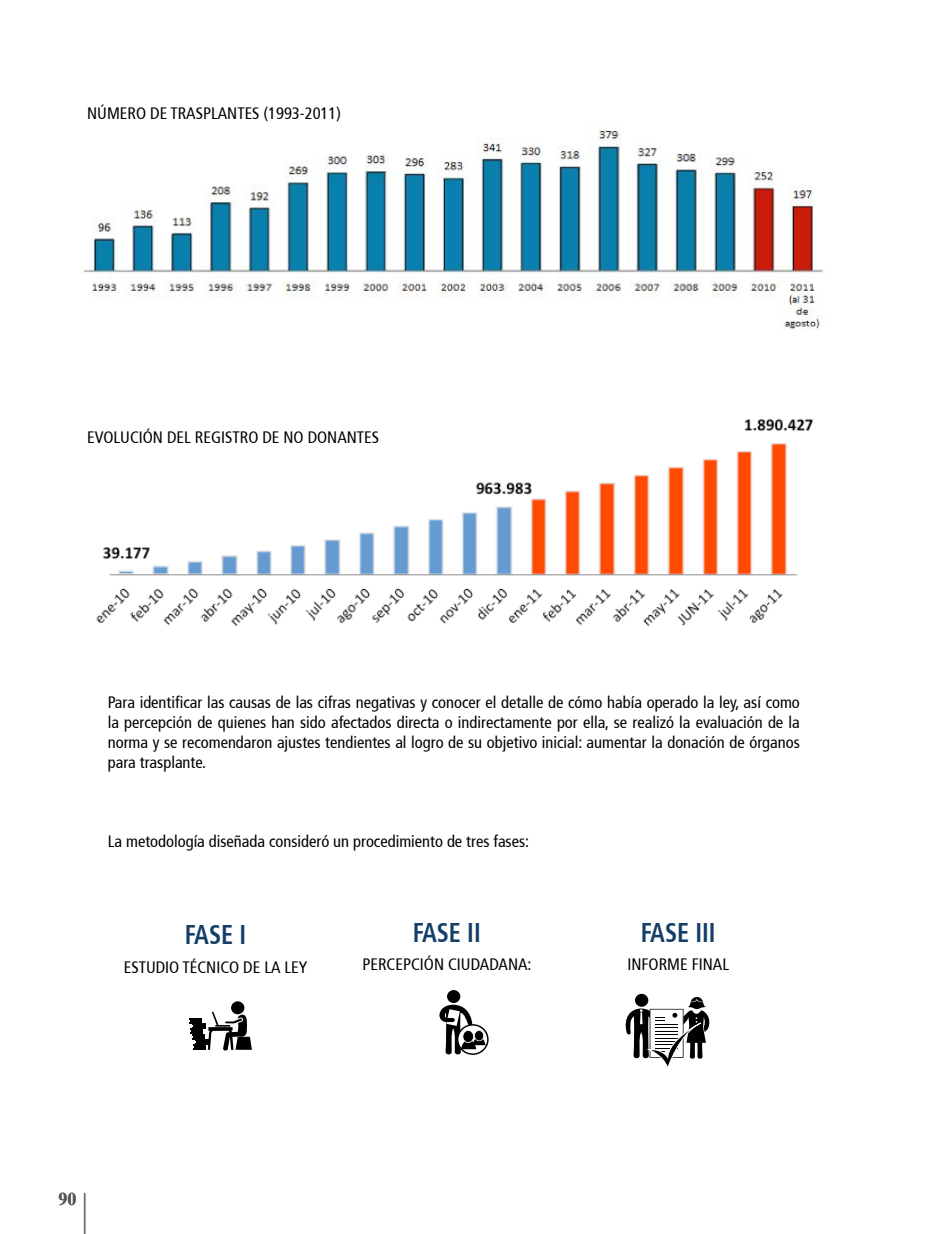
<style>
.page{position:relative;width:936px;height:1234px;background:#fff}
.page>*{position:absolute;margin:0;border:0;box-sizing:border-box;transform-origin:0 0}
.t1{font:700 condensed 27px "Frutiger 67";color:#123e68;scale:.9 1}
.t2{font:700 18px "Times New Roman";color:#575756}
.t3{font:condensed 16.5px/19.8px "Frutiger 57";color:#000;text-align:justify}
</style>
<div class="page">
<hr style="left:84px;top:1192px;width:1px;height:41px;background:#736f6f">
<img style="left:96px;top:419px;width:718px;height:208px">
<img style="left:84px;top:129px;width:739px;height:201px">
<div style="left:231px;top:1001px;width:13px;height:13px;background:#000;border-radius:50%"></div>
<svg style="left:189px;top:1011px;width:63px;height:39px"></svg>
<div style="left:447px;top:989px;width:13px;height:13px;background:#000;border-radius:50%"></div>
<div style="left:457px;top:1023px;width:31px;height:31px;border:1px solid #000;border-radius:50%"></div>
<svg style="left:439px;top:1004px;width:46px;height:51px"></svg>
<svg style="left:635px;top:993px;width:13px;height:13px"></svg>
<svg style="left:625px;top:996px;width:85px;height:71px"></svg>
<p class="t3" style="left:87px;top:103px;width:255px">NÚMERO DE TRASPLANTES (1993-2011)</p>
<p class="t3" style="left:87px;top:427px;width:293px">EVOLUCIÓN DEL REGISTRO DE NO DONANTES</p>
<p class="t3" style="left:108px;top:692px;width:693px">Para identificar las causas de las cifras negativas y conocer el detalle de cómo había operado la ley, así como la percepción de quienes han sido afectados directa o indirectamente por ella, se realizó la evaluación de la norma y se recomendaron ajustes tendientes al logro de su objetivo inicial: aumentar la donación de órganos para trasplante.</p>
<p class="t3" style="left:108px;top:831px;width:423px">La metodología diseñada consideró un procedimiento de tres fases:</p>
<h1 class="t1" style="left:185px;top:918px;width:70px">FASE I</h1>
<p class="t3" style="left:124px;top:956px;width:185px">ESTUDIO TÉCNICO DE LA LEY</p>
<h1 class="t1" style="left:412px;top:915px;width:77px">FASE II</h1>
<p class="t3" style="left:362px;top:954px;width:171px">PERCEPCIÓN CIUDADANA:</p>
<h1 class="t1" style="left:640px;top:915px;width:85px">FASE III</h1>
<p class="t3" style="left:627px;top:954px;width:103px">INFORME FINAL</p>
<p class="t2" style="left:59px;top:1186px;width:19px">90</p>
</div>
